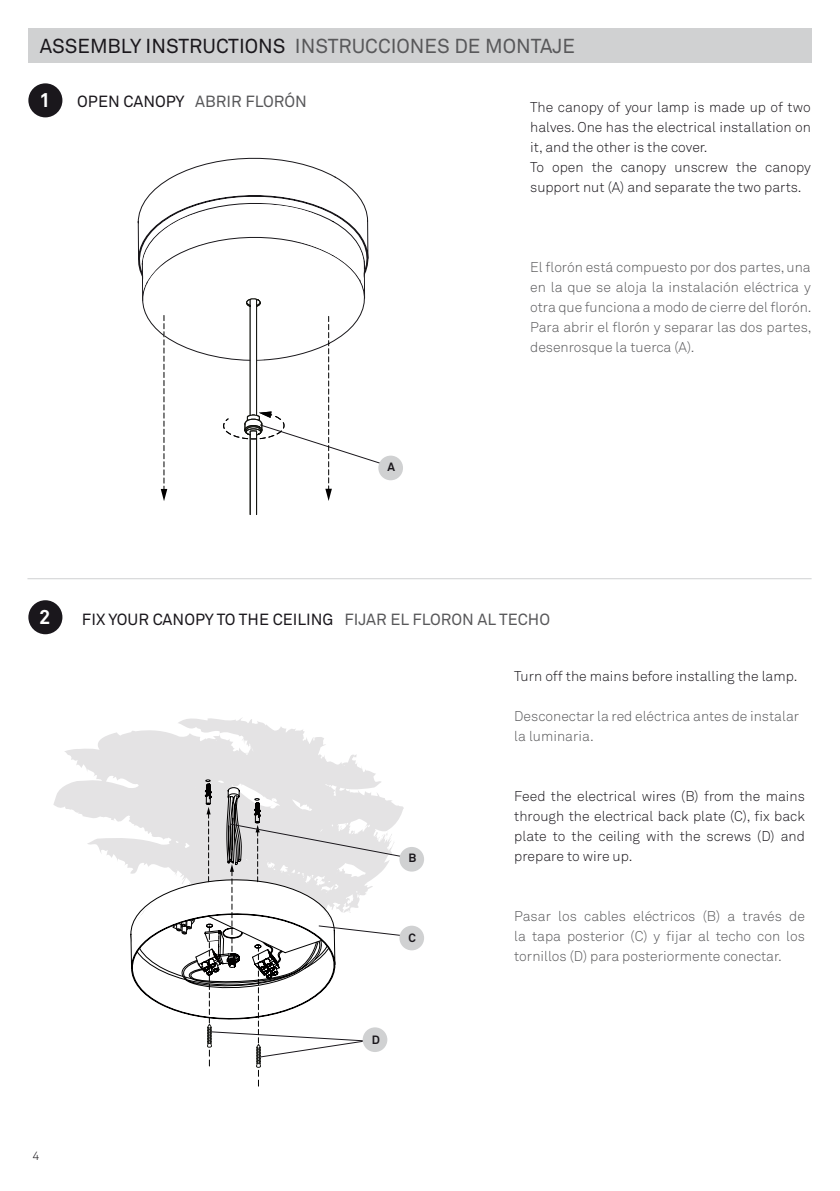
<style>
.page{position:relative;width:840px;height:1191px;background:#fff}
.page>*{position:absolute;margin:0;border:0;box-sizing:border-box;transform-origin:0 0}
.t1{font:20px "Akkurat";color:#58585a}
.t2{font:700 20px "Akkurat";color:#fff}
.t3{font:16px "Akkurat";color:#1a171c}
.t4{font:16px "Akkurat";color:#58585a}
.t5{font:300 14px/20px "Akkurat";color:#58585a;text-align:justify}
.t6{font:300 14px/20px "Akkurat";color:#1a171c;text-align:justify}
.t7{font:300 12px "Akkurat Pro";color:#1a171c}
.t8{font:700 11.8px "Akkurat";color:#1a171c}
.s1{color:#1a171c}
.s2{color:#58585a}
</style>
<div class="page">
<div style="left:28px;top:28px;width:783px;height:34px;background:#d0d1d2"></div>
<hr style="left:27px;top:578px;width:784px;height:1px;background:#d0d1d2">
<div style="left:28px;top:83px;width:34px;height:34px;background:#1a171c;border-radius:50%"></div>
<div style="left:378px;top:455px;width:25px;height:25px;background:#d0d1d2;border-radius:50%"></div>
<div style="left:28px;top:600px;width:34px;height:34px;background:#1a171c;border-radius:50%"></div>
<svg style="left:147px;top:157px;width:213px;height:40px"></svg>
<svg style="left:137px;top:197px;width:245px;height:318px"></svg>
<svg style="left:53px;top:718px;width:323px;height:142px;fill:#e4e3e4"></svg>
<div style="left:399px;top:847px;width:25px;height:24px;background:#d0d1d2;border-radius:50%"></div>
<svg style="left:121px;top:779px;width:287px;height:307px"></svg>
<div style="left:399px;top:925px;width:25px;height:25px;background:#d0d1d2;border-radius:50%"></div>
<h1 class="t1" style="left:40px;top:33px;width:536px"><span class="s1">ASSEMBLY INSTRUCTIONS</span> INSTRUCCIONES DE MONTAJE</h1>
<h1 class="t2" style="left:39px;top:88px;width:13px">1</h1>
<p class="t4" style="left:77px;top:92px;width:231px"><span class="s1">OPEN CANOPY</span> ABRIR FLORÓN</p>
<p class="t8" style="left:387px;top:459px;width:9px">A</p>
<p class="t6" style="left:530px;top:96px;width:282px;text-align:left">The canopy of your lamp is made up of two halves. One has the electrical installation on it, and the other is the cover.<br>To open the canopy unscrew the canopy support nut (A) and separate the two parts.</p>
<p class="t5" style="left:530px;top:256px;width:283px">El florón está compuesto por dos partes, una en la que se aloja la instalación eléctrica y otra que funciona a modo de cierre del florón.<br>Para abrir el florón y separar las dos partes, desenrosque la tuerca (A).</p>
<h1 class="t2" style="left:39px;top:605px;width:13px">2</h1>
<p class="t3" style="left:82px;top:609px;width:469px">FIX YOUR CANOPY TO THE CEILING <span class="s2">FIJAR EL FLORON AL TECHO</span></p>
<p class="t8" style="left:408px;top:851px;width:9px">B</p>
<p class="t8" style="left:408px;top:930px;width:9px">C</p>
<p class="t8" style="left:371px;top:1032px;width:10px">D</p>
<p class="t6" style="left:514px;top:665px;width:284px">Turn off the mains before installing the lamp.</p>
<p class="t5" style="left:514px;top:705px;width:286px">Desconectar la red eléctrica antes de instalar la luminaria.</p>
<p class="t6" style="left:514px;top:785px;width:292px">Feed the electrical wires (B) from the mains through the electrical back plate (C), fix back plate to the ceiling with the screws (D) and prepare to wire up.</p>
<p class="t5" style="left:514px;top:905px;width:292px">Pasar los cables eléctricos (B) a través de la tapa posterior (C) y fijar al techo con los tornillos (D) para posteriormente conectar.</p>
<p class="t7" style="left:33px;top:1148px;width:8px">4</p>
</div>
